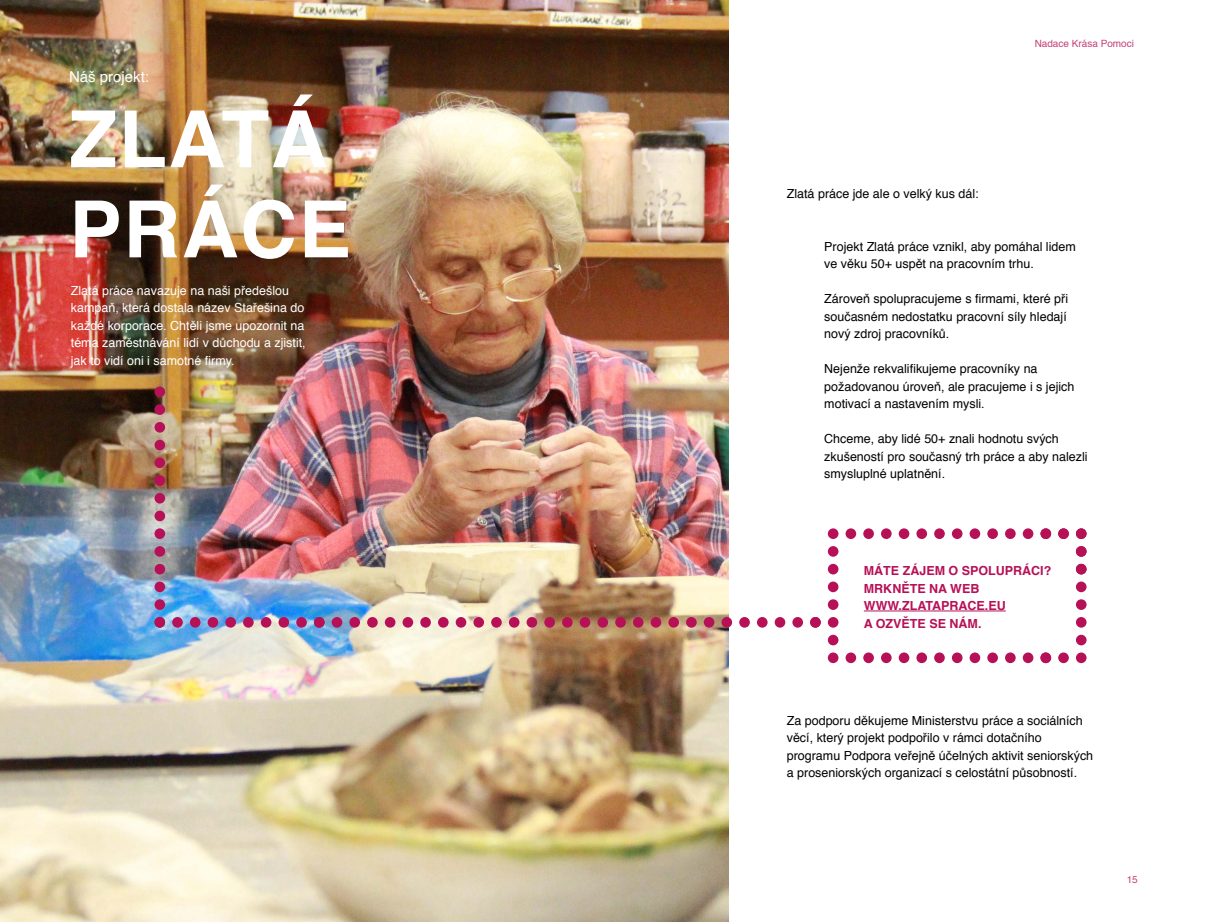
<style>
.page{position:relative;width:1205px;height:922px;background:#fff}
.page>*{position:absolute;margin:0;border:0;box-sizing:border-box;transform-origin:0 0}
.t1{font:700 78.75px/90px "Helvetica";letter-spacing:.02em;color:#fff}
.t2{font:15px "Helvetica";color:#fff}
.t3{font:12.5px/17.5px "Helvetica";color:#000}
.t4{font:12.5px/17.5px "Helvetica";color:#fff}
.t5{font:700 12.5px/17.5px "Helvetica";color:#b61157}
.t6{font:10px "Helvetica";color:#b61157}
</style>
<div class="page">
<img style="left:0;top:0;width:729px;height:921px">
<hr style="left:864px;top:610px;width:142px;height:1px;background:#b61157">
<div style="left:828px;top:563px;width:10px;height:11px;background:#b61157;border-radius:50%"></div>
<div style="left:828px;top:581px;width:10px;height:11px;background:#b61157;border-radius:50%"></div>
<div style="left:828px;top:599px;width:10px;height:10px;background:#b61157;border-radius:50%"></div>
<div style="left:828px;top:617px;width:10px;height:10px;background:#b61157;border-radius:50%"></div>
<div style="left:828px;top:634px;width:10px;height:11px;background:#b61157;border-radius:50%"></div>
<div style="left:828px;top:652px;width:10px;height:11px;background:#b61157;border-radius:50%"></div>
<div style="left:828px;top:546px;width:10px;height:10px;background:#b61157;border-radius:50%"></div>
<div style="left:828px;top:528px;width:10px;height:11px;background:#b61157;border-radius:50%"></div>
<div style="left:845px;top:528px;width:11px;height:11px;background:#b61157;border-radius:50%"></div>
<div style="left:863px;top:528px;width:11px;height:11px;background:#b61157;border-radius:50%"></div>
<div style="left:881px;top:528px;width:10px;height:11px;background:#b61157;border-radius:50%"></div>
<div style="left:899px;top:528px;width:10px;height:11px;background:#b61157;border-radius:50%"></div>
<div style="left:916px;top:528px;width:11px;height:11px;background:#b61157;border-radius:50%"></div>
<div style="left:934px;top:528px;width:11px;height:11px;background:#b61157;border-radius:50%"></div>
<div style="left:952px;top:528px;width:10px;height:11px;background:#b61157;border-radius:50%"></div>
<div style="left:969px;top:528px;width:11px;height:11px;background:#b61157;border-radius:50%"></div>
<div style="left:987px;top:528px;width:11px;height:11px;background:#b61157;border-radius:50%"></div>
<div style="left:1005px;top:528px;width:10px;height:11px;background:#b61157;border-radius:50%"></div>
<div style="left:1023px;top:528px;width:10px;height:11px;background:#b61157;border-radius:50%"></div>
<div style="left:1040px;top:528px;width:11px;height:11px;background:#b61157;border-radius:50%"></div>
<div style="left:1058px;top:528px;width:11px;height:11px;background:#b61157;border-radius:50%"></div>
<div style="left:1058px;top:652px;width:11px;height:11px;background:#b61157;border-radius:50%"></div>
<div style="left:845px;top:652px;width:11px;height:11px;background:#b61157;border-radius:50%"></div>
<div style="left:863px;top:652px;width:11px;height:11px;background:#b61157;border-radius:50%"></div>
<div style="left:881px;top:652px;width:10px;height:11px;background:#b61157;border-radius:50%"></div>
<div style="left:899px;top:652px;width:10px;height:11px;background:#b61157;border-radius:50%"></div>
<div style="left:916px;top:652px;width:11px;height:11px;background:#b61157;border-radius:50%"></div>
<div style="left:934px;top:652px;width:11px;height:11px;background:#b61157;border-radius:50%"></div>
<div style="left:952px;top:652px;width:10px;height:11px;background:#b61157;border-radius:50%"></div>
<div style="left:969px;top:652px;width:11px;height:11px;background:#b61157;border-radius:50%"></div>
<div style="left:987px;top:652px;width:11px;height:11px;background:#b61157;border-radius:50%"></div>
<div style="left:1005px;top:652px;width:10px;height:11px;background:#b61157;border-radius:50%"></div>
<div style="left:1023px;top:652px;width:10px;height:11px;background:#b61157;border-radius:50%"></div>
<div style="left:1040px;top:652px;width:11px;height:11px;background:#b61157;border-radius:50%"></div>
<div style="left:1076px;top:546px;width:10px;height:10px;background:#b61157;border-radius:50%"></div>
<div style="left:1076px;top:528px;width:10px;height:11px;background:#b61157;border-radius:50%"></div>
<div style="left:1076px;top:563px;width:10px;height:11px;background:#b61157;border-radius:50%"></div>
<div style="left:1076px;top:581px;width:10px;height:11px;background:#b61157;border-radius:50%"></div>
<div style="left:1076px;top:599px;width:10px;height:10px;background:#b61157;border-radius:50%"></div>
<div style="left:1076px;top:617px;width:10px;height:10px;background:#b61157;border-radius:50%"></div>
<div style="left:1076px;top:634px;width:10px;height:11px;background:#b61157;border-radius:50%"></div>
<div style="left:1076px;top:652px;width:10px;height:11px;background:#b61157;border-radius:50%"></div>
<div style="left:810px;top:617px;width:11px;height:10px;background:#b61157;border-radius:50%"></div>
<div style="left:792px;top:617px;width:11px;height:10px;background:#b61157;border-radius:50%"></div>
<div style="left:775px;top:617px;width:10px;height:10px;background:#b61157;border-radius:50%"></div>
<div style="left:757px;top:617px;width:10px;height:10px;background:#b61157;border-radius:50%"></div>
<div style="left:739px;top:617px;width:11px;height:10px;background:#b61157;border-radius:50%"></div>
<div style="left:721px;top:617px;width:11px;height:10px;background:#b61157;border-radius:50%"></div>
<div style="left:704px;top:617px;width:10px;height:10px;background:#b61157;border-radius:50%"></div>
<div style="left:686px;top:617px;width:11px;height:10px;background:#b61157;border-radius:50%"></div>
<div style="left:668px;top:617px;width:11px;height:10px;background:#b61157;border-radius:50%"></div>
<div style="left:650px;top:617px;width:11px;height:10px;background:#b61157;border-radius:50%"></div>
<div style="left:633px;top:617px;width:10px;height:10px;background:#b61157;border-radius:50%"></div>
<div style="left:615px;top:617px;width:11px;height:10px;background:#b61157;border-radius:50%"></div>
<div style="left:597px;top:617px;width:11px;height:10px;background:#b61157;border-radius:50%"></div>
<div style="left:580px;top:617px;width:10px;height:10px;background:#b61157;border-radius:50%"></div>
<div style="left:562px;top:617px;width:11px;height:10px;background:#b61157;border-radius:50%"></div>
<div style="left:544px;top:617px;width:11px;height:10px;background:#b61157;border-radius:50%"></div>
<div style="left:526px;top:617px;width:11px;height:10px;background:#b61157;border-radius:50%"></div>
<div style="left:509px;top:617px;width:10px;height:10px;background:#b61157;border-radius:50%"></div>
<div style="left:491px;top:617px;width:11px;height:10px;background:#b61157;border-radius:50%"></div>
<div style="left:473px;top:617px;width:11px;height:10px;background:#b61157;border-radius:50%"></div>
<div style="left:456px;top:617px;width:10px;height:10px;background:#b61157;border-radius:50%"></div>
<div style="left:438px;top:617px;width:11px;height:10px;background:#b61157;border-radius:50%"></div>
<div style="left:420px;top:617px;width:11px;height:10px;background:#b61157;border-radius:50%"></div>
<div style="left:402px;top:617px;width:11px;height:10px;background:#b61157;border-radius:50%"></div>
<div style="left:385px;top:617px;width:10px;height:10px;background:#b61157;border-radius:50%"></div>
<div style="left:367px;top:617px;width:11px;height:10px;background:#b61157;border-radius:50%"></div>
<div style="left:349px;top:617px;width:11px;height:10px;background:#b61157;border-radius:50%"></div>
<div style="left:332px;top:617px;width:10px;height:10px;background:#b61157;border-radius:50%"></div>
<div style="left:314px;top:617px;width:11px;height:10px;background:#b61157;border-radius:50%"></div>
<div style="left:296px;top:617px;width:11px;height:10px;background:#b61157;border-radius:50%"></div>
<div style="left:278px;top:617px;width:11px;height:10px;background:#b61157;border-radius:50%"></div>
<div style="left:261px;top:617px;width:10px;height:10px;background:#b61157;border-radius:50%"></div>
<div style="left:243px;top:617px;width:11px;height:10px;background:#b61157;border-radius:50%"></div>
<div style="left:225px;top:617px;width:11px;height:10px;background:#b61157;border-radius:50%"></div>
<div style="left:208px;top:617px;width:10px;height:10px;background:#b61157;border-radius:50%"></div>
<div style="left:190px;top:617px;width:10px;height:10px;background:#b61157;border-radius:50%"></div>
<div style="left:172px;top:617px;width:11px;height:10px;background:#b61157;border-radius:50%"></div>
<div style="left:154px;top:617px;width:11px;height:10px;background:#b61157;border-radius:50%"></div>
<div style="left:154px;top:599px;width:11px;height:10px;background:#b61157;border-radius:50%"></div>
<div style="left:154px;top:581px;width:11px;height:11px;background:#b61157;border-radius:50%"></div>
<div style="left:154px;top:563px;width:11px;height:11px;background:#b61157;border-radius:50%"></div>
<div style="left:154px;top:546px;width:11px;height:10px;background:#b61157;border-radius:50%"></div>
<div style="left:154px;top:528px;width:11px;height:11px;background:#b61157;border-radius:50%"></div>
<div style="left:154px;top:510px;width:11px;height:11px;background:#b61157;border-radius:50%"></div>
<div style="left:154px;top:493px;width:11px;height:10px;background:#b61157;border-radius:50%"></div>
<div style="left:154px;top:475px;width:11px;height:10px;background:#b61157;border-radius:50%"></div>
<div style="left:154px;top:457px;width:11px;height:11px;background:#b61157;border-radius:50%"></div>
<div style="left:154px;top:439px;width:11px;height:11px;background:#b61157;border-radius:50%"></div>
<div style="left:154px;top:422px;width:11px;height:10px;background:#b61157;border-radius:50%"></div>
<div style="left:154px;top:404px;width:11px;height:11px;background:#b61157;border-radius:50%"></div>
<div style="left:154px;top:386px;width:11px;height:11px;background:#b61157;border-radius:50%"></div>
<p class="t2" style="left:69px;top:65px;width:82px">Náš projekt:</p>
<h1 class="t1" style="left:69px;top:95px;width:283px">ZLATÁ<br>PRÁCE</h1>
<p class="t4" style="left:71px;top:282px;width:236px">Zlatá práce navazuje na naši předešlou kampaň, která dostala název Stařešina do každé korporace. Chtěli jsme upozornit na téma zaměstnávání lidí v důchodu a zjistit, jak to vidí oni i samotné firmy.</p>
<p class="t3" style="left:787px;top:185px;width:193px">Zlatá práce jde ale o velký kus dál:</p>
<p class="t6" style="left:1034px;top:37px;width:101px">Nadace Krása Pomoci</p>
<p class="t3" style="left:824px;top:238px;width:253px">Projekt Zlatá práce vznikl, aby pomáhal lidem ve věku 50+ uspět na pracovním trhu.</p>
<p class="t3" style="left:824px;top:290px;width:245px;text-align:justify">Zároveň spolupracujeme s firmami, které při současném nedostatku pracovní síly hledají nový zdroj pracovníků.</p>
<p class="t3" style="left:824px;top:360px;width:252px">Nejenže rekvalifikujeme pracovníky na požadovanou úroveň, ale pracujeme i s jejich motivací a nastavením mysli.</p>
<p class="t3" style="left:824px;top:430px;width:265px">Chceme, aby lidé 50+ znali hodnotu svých zkušeností pro současný trh práce a aby nalezli smysluplné uplatnění.</p>
<p class="t5" style="left:864px;top:562px;width:189px">MÁTE ZÁJEM O SPOLUPRÁCI?<br>MRKNĚTE NA WEB<br>WWW.ZLATAPRACE.EU<br>A OZVĚTE SE NÁM.</p>
<p class="t3" style="left:787px;top:711px;width:308px">Za podporu děkujeme Ministerstvu práce a sociálních věcí, který projekt podpořilo v rámci dotačního programu Podpora veřejně účelných aktivit seniorských a proseniorských organizací s celostátní působností.</p>
<p class="t6" style="left:1126px;top:873px;width:13px">15</p>
</div>
